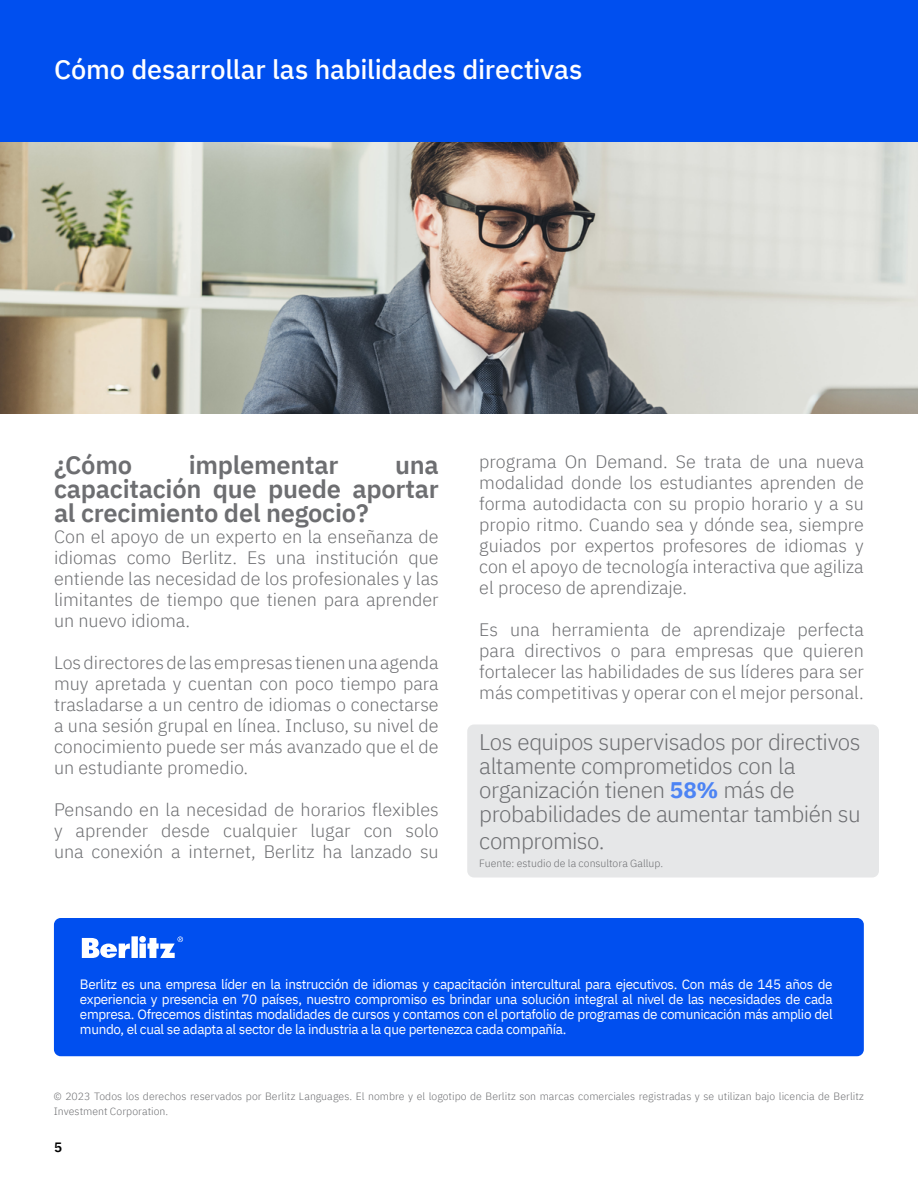
<style>
.page{position:relative;width:918px;height:1188px;background:#fff}
.page>*{position:absolute;margin:0;border:0;box-sizing:border-box;transform-origin:0 0}
.t1{font:500 27px "IBM Plex Sans";letter-spacing:-.005em;color:#fff}
.t2{font:600 25.5px/24px "IBM Plex Sans";letter-spacing:-.01em;color:#6d6e71;text-align:justify}
.t3{font:300 22.5px/24px "IBM Plex Sans";letter-spacing:-.02em;color:#6d6e71}
.t4{font:300 18px/21px "IBM Plex Sans";color:#6d6e71;text-align:justify}
.t5{font:13.5px/15px "IBM Plex Sans";letter-spacing:-.025em;color:#fff;text-align:justify}
.t6{font:600 13.5px "IBM Plex Sans";color:#000}
.t7{font:300 10.5px/15px "IBM Plex Sans";letter-spacing:.005em;color:#6d6e71}
.s1{font-weight:700;color:#4d84f4}
</style>
<div class="page">
<div style="left:0;top:0;width:918px;height:162px;background:#004fef"></div>
<div style="left:467px;top:724px;width:412px;height:154px;background:#e6e7e8;border-radius:7px"></div>
<div style="left:54px;top:918px;width:810px;height:138px;background:#004fef;border-radius:7px"></div>
<svg style="left:139px;top:936px;width:44px;height:22px"></svg>
<div style="left:131px;top:936px;width:7px;height:22px;background:#fff"></div>
<svg style="left:82px;top:938px;width:48px;height:20px"></svg>
<img style="left:0;top:142px;width:918px;height:272px">
<h1 class="t1" style="left:54px;top:48px;width:530px">Cómo desarrollar las habilidades directivas</h1>
<h2 class="t2" style="left:54px;top:451px;width:80px">¿Cómo</h2>
<h2 class="t2" style="left:189px;top:451px;width:151px">implementar</h2>
<h2 class="t2" style="left:54px;top:451px;width:386px;text-indent:341px">una capacitación que puede aportar al crecimiento del negocio?</h2>
<p class="t4" style="left:54px;top:525px;width:386px">Con el apoyo de un experto en la enseñanza de idiomas como Berlitz. Es una institución que entiende las necesidad de los profesionales y las limitantes de tiempo que tienen para aprender un nuevo idioma.</p>
<p class="t4" style="left:54px;top:651px;width:386px">Los directores de las empresas tienen una agenda muy apretada y cuentan con poco tiempo para trasladarse a un centro de idiomas o conectarse a una sesión grupal en línea. Incluso, su nivel de conocimiento puede ser más avanzado que el de un estudiante promedio.</p>
<p class="t4" style="left:54px;top:798px;width:386px">Pensando en la necesidad de horarios flexibles y aprender desde cualquier lugar con solo una conexión a internet, Berlitz ha lanzado su</p>
<p class="t4" style="left:479px;top:450px;width:386px">programa On Demand. Se trata de una nueva modalidad donde los estudiantes aprenden de forma autodidacta con su propio horario y a su propio ritmo. Cuando sea y dónde sea, siempre guiados por expertos profesores de idiomas y con el apoyo de tecnología interactiva que agiliza el proceso de aprendizaje.</p>
<p class="t4" style="left:479px;top:618px;width:386px">Es una herramienta de aprendizaje perfecta para directivos o para empresas que quieren fortalecer las habilidades de sus líderes para ser más competitivas y operar con el mejor personal.</p>
<p class="t3" style="left:479px;top:728px;width:383px">Los equipos supervisados por directivos altamente comprometidos con la organización tienen <span class="s1">58%</span> más de probabilidades de aumentar también su</p>
<p class="t3" style="left:479px;top:827px;width:127px">compromiso.</p>
<p class="t7" style="left:479px;top:854px;width:185px">Fuente: estudio de la consultora Gallup.</p>
<p class="t5" style="left:80px;top:975px;width:754px">Berlitz es una empresa líder en la instrucción de idiomas y capacitación intercultural para ejecutivos. Con más de 145 años de experiencia y presencia en 70 países, nuestro compromiso es brindar una solución integral al nivel de las necesidades de cada empresa. Ofrecemos distintas modalidades de cursos y contamos con el portafolio de programas de comunicación más amplio del mundo, el cual se adapta al sector de la industria a la que pertenezca cada compañía.</p>
<p class="t7" style="left:54px;top:1087px;width:811px">© 2023 Todos los derechos reservados por Berlitz Languages. El nombre y el logotipo de Berlitz son marcas comerciales registradas y se utilizan bajo licencia de Berlitz<br>Investment Corporation.</p>
<p class="t6" style="left:54px;top:1137px;width:10px">5</p>
</div>
